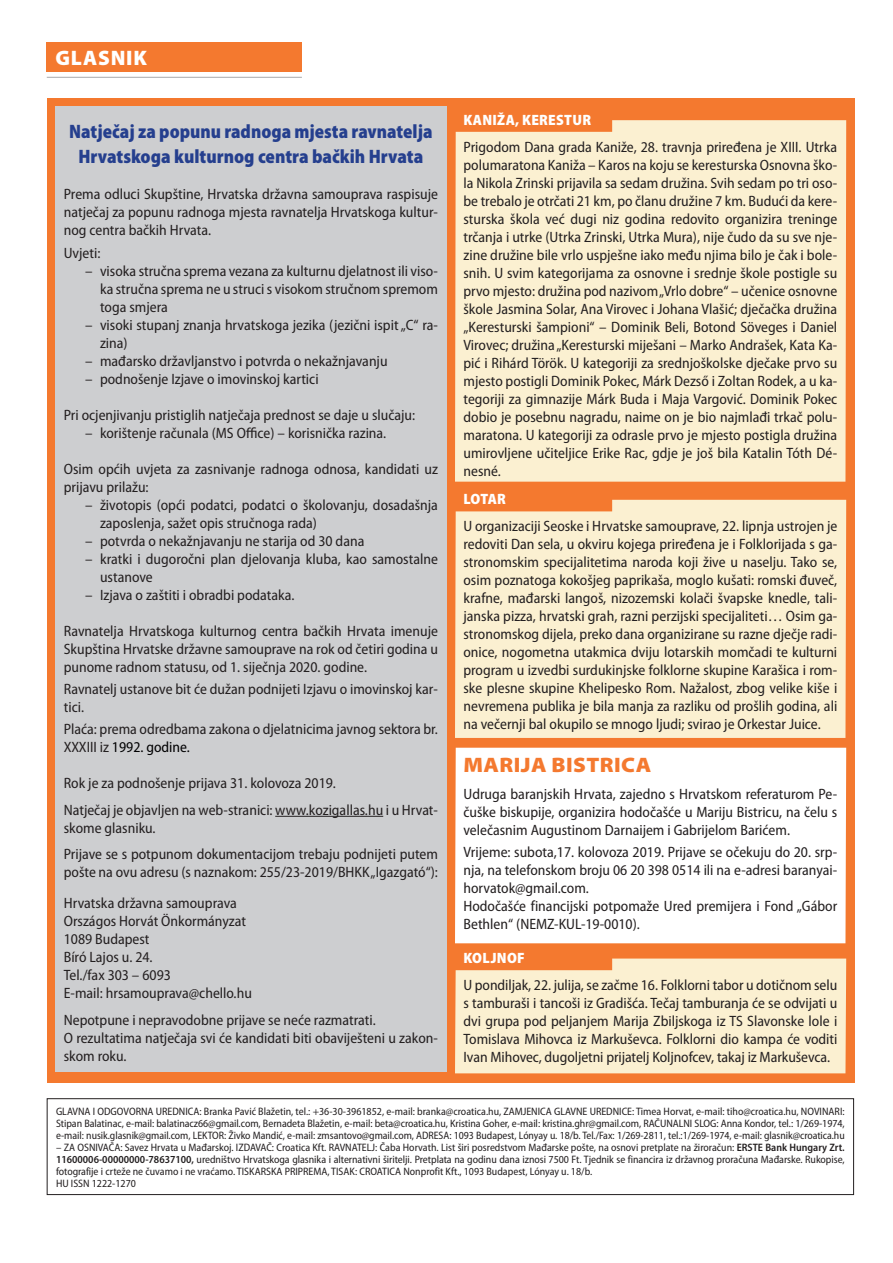
<style>
.page{position:relative;width:893px;height:1263px;background:#fff}
.page>*{position:absolute;margin:0;border:0;box-sizing:border-box;transform-origin:0 0}
.t1{font:900 semi-expanded 21px "Myriad Pro";letter-spacing:.02em;color:#f4792f}
.t2{font:900 21px "Myriad Pro";color:#fff}
.t3{font:900 semi-condensed 19.5px/25.5px "Myriad Pro";color:#253f8e;text-align:center;scale:.94 1}
.t4{font:semi-condensed 15px/18px "Myriad Pro";color:#231f20}
.t5{font:900 semi-condensed 15px "Myriad Pro";letter-spacing:.02em;color:#fff}
.t6{font:semi-condensed 10.8px/12px "Myriad Pro";letter-spacing:-.005em;color:#231f20;text-align:justify}
.s1{color:#000001}
.s2{font-weight:600}
</style>
<div class="page">
<div style="left:47px;top:1098px;width:807px;height:97px;border:1px solid #231f20"></div>
<div style="left:47px;top:43px;width:255px;height:29px;background:#f4792f"></div>
<hr style="left:47px;top:77px;width:255px;height:1px;background:#a8a9ad">
<div style="left:47px;top:98px;width:808px;height:984px;background:#f4792f"></div>
<div style="left:455px;top:120px;width:391px;height:362px;background:#fbf0d1"></div>
<svg style="left:455px;top:120px;width:157px;height:12px"></svg>
<div style="left:455px;top:500px;width:391px;height:238px;background:#fbf0d1"></div>
<svg style="left:455px;top:500px;width:157px;height:11px"></svg>
<div style="left:455px;top:958px;width:391px;height:115px;background:#fbf0d1"></div>
<div style="left:455px;top:748px;width:391px;height:195px;background:#fff"></div>
<div style="left:55px;top:106px;width:391px;height:966px;background:#cdced0"></div>
<hr style="left:275px;top:816px;width:108px;height:1px;background:#231f20">
<h1 class="t2" style="left:55px;top:44px;width:29px">GLASNIK</h1>
<h2 class="t3" style="left:69px;top:118px;width:388px">Natječaj za popunu radnoga mjesta ravnatelja<br>Hrvatskoga kulturnog centra bačkih Hrvata</h2>
<p class="t4" style="left:64px;top:185px;width:376px;text-align:justify">Prema odluci Skupštine, Hrvatska državna samouprava raspisuje natječaj za popunu radnoga mjesta ravnatelja Hrvatskoga kultur&shy;nog centra bačkih Hrvata.</p>
<p class="t4" style="left:64px;top:243px;width:38px">Uvjeti:</p>
<p class="t4" style="left:100px;top:261px;width:339px;text-align:justify;text-indent:-15px">– visoka stručna sprema vezana za kulturnu djelatnost ili viso&shy;ka stručna sprema ne u struci s visokom stručnom spremom toga smjera</p>
<p class="t4" style="left:100px;top:315px;width:339px;text-indent:-15px">– visoki stupanj znanja hrvatskoga jezika (jezični ispit „C“ ra&shy;zina)</p>
<p class="t4" style="left:85px;top:351px;width:304px">– mađarsko državljanstvo i potvrda o nekažnjavanju</p>
<p class="t4" style="left:85px;top:369px;width:235px">– podnošenje Izjave o imovinskoj kartici</p>
<p class="t4" style="left:64px;top:405px;width:353px">Pri ocjenjivanju pristiglih natječaja prednost se daje u slučaju:</p>
<p class="t4" style="left:85px;top:423px;width:303px">– korištenje računala (MS Office) – korisnička razina.</p>
<p class="t4" style="left:64px;top:459px;width:376px">Osim općih uvjeta za zasnivanje radnoga odnosa, kandidati uz prijavu prilažu:</p>
<p class="t4" style="left:100px;top:495px;width:339px;text-indent:-15px">– životopis (opći podatci, podatci o školovanju, dosadašnja zaposlenja, sažet opis stručnoga rada)</p>
<p class="t4" style="left:85px;top:531px;width:281px">– potvrda o nekažnjavanju ne starija od 30 dana</p>
<p class="t4" style="left:100px;top:549px;width:339px;text-indent:-15px">– kratki i dugoročni plan djelovanja kluba, kao samostalne ustanove</p>
<p class="t4" style="left:85px;top:585px;width:211px">– Izjava o zaštiti i obradbi podataka.</p>
<p class="t4" style="left:64px;top:621px;width:376px;text-align:justify">Ravnatelja Hrvatskoga kulturnog centra bačkih Hrvata imenuje Skupština Hrvatske državne samouprave na rok od četiri godina u punome radnom statusu, od 1. siječnja 2020. godine.</p>
<p class="t4" style="left:64px;top:680px;width:376px">Ravnatelj ustanove bit će dužan podnijeti Izjavu o imovinskoj kar&shy;tici.</p>
<p class="t4" style="left:64px;top:720px;width:376px">Plaća: prema odredbama zakona o djelatnicima javnog sektora br.<br>XXXIII iz <span class="s1">1992. godine.</span></p>
<p class="t4" style="left:64px;top:770px;width:376px;line-height:26.5px">Rok je za podnošenje prijava 31. kolovoza 2019.<br>Natječaj je objavljen na web-stranici: www.kozigallas.hu i u Hrvat-</p>
<p class="t4" style="left:64px;top:814px;width:376px;line-height:26.5px">skome glasniku.<br>Prijave se s potpunom dokumentacijom trebaju podnijeti putem</p>
<p class="t4" style="left:64px;top:857px;width:376px;line-height:30.8px">pošte na ovu adresu (s naznakom: 255/23-2019/BHKK „Igazgató“):<br>Hrvatska državna samouprava</p>
<p class="t4" style="left:64px;top:912px;width:190px">Országos Horvát Önkormányzat<br>1089 Budapest<br>Bíró Lajos u. 24.<br>Tel./fax 303 – 6093<br>E-mail: hrsamouprava@chello.hu</p>
<p class="t4" style="left:64px;top:1010px;width:376px">Nepotpune i nepravodobne prijave se neće razmatrati.<br>O rezultatima natječaja svi će kandidati biti obaviješteni u zakon&shy;skom roku.</p>
<p class="t5" style="left:463px;top:110px;width:129px">KANIŽA, KERESTUR</p>
<p class="t4" style="left:463px;top:137px;width:375px;text-align:justify">Prigodom Dana grada Kaniže, 28. travnja priređena je XIII. Utrka polumaratona Kaniža – Karos na koju se keresturska Osnovna ško&shy;la Nikola Zrinski prijavila sa sedam družina. Svih sedam po tri oso&shy;be trebalo je otrčati 21 km, po članu družine 7 km. Budući da kere&shy;sturska škola već dugi niz godina redovito organizira treninge trčanja i utrke (Utrka Zrinski, Utrka Mura), nije čudo da su sve nje&shy;zine družine bile vrlo uspješne iako među njima bilo je čak i bole&shy;snih. U svim kategorijama za osnovne i srednje škole postigle su prvo mjesto: družina pod nazivom „Vrlo dobre“ – učenice osnovne škole Jasmina Solar, Ana Virovec i Johana Vlašić; dječačka družina „Keresturski šampioni“ – Dominik Beli, Botond Söveges i Daniel Virovec; družina „Keresturski miješani – Marko Andrašek, Kata Ka&shy;pić i Rihárd Török. U kategoriji za srednjoškolske dječake prvo su mjesto postigli Dominik Pokec, Márk Dezső i Zoltan Rodek, a u ka&shy;tegoriji za gimnazije Márk Buda i Maja Vargović. Dominik Pokec dobio je posebnu nagradu, naime on je bio najmlađi trkač polu&shy;maratona. U kategoriji za odrasle prvo je mjesto postigla družina umirovljene učiteljice Erike Rac, gdje je još bila Katalin Tóth Dé&shy;nesné.</p>
<p class="t5" style="left:463px;top:489px;width:44px">LOTAR</p>
<p class="t4" style="left:463px;top:517px;width:375px;text-align:justify">U organizaciji Seoske i Hrvatske samouprave, 22. lipnja ustrojen je redoviti Dan sela, u okviru kojega priređena je i Folklorijada s ga&shy;stronomskim specijalitetima naroda koji žive u naselju. Tako se, osim poznatoga kokošjeg paprikaša, moglo kušati: romski đuveč, krafne, mađarski langoš, nizozemski kolači švapske knedle, tali&shy;janska pizza, hrvatski grah, razni perzijski specijaliteti… Osim ga&shy;stronomskog dijela, preko dana organizirane su razne dječje radi&shy;onice, nogometna utakmica dviju lotarskih momčadi te kulturni program u izvedbi surdukinjske folklorne skupine Karašica i rom&shy;ske plesne skupine Khelipesko Rom. Nažalost, zbog velike kiše i nevremena publika je bila manja za razliku od prošlih godina, ali na večernji bal okupilo se mnogo ljudi; svirao je Orkestar Juice.</p>
<h1 class="t1" style="left:463px;top:751px;width:189px">MARIJA BISTRICA</h1>
<p class="t4" style="left:463px;top:785px;width:375px;text-align:justify">Udruga baranjskih Hrvata, zajedno s Hrvatskom referaturom Pe&shy;čuške biskupije, organizira hodočašće u Mariju Bistricu, na čelu s velečasnim Augustinom Darnaijem i Gabrijelom Barićem.</p>
<p class="t4" style="left:463px;top:843px;width:375px">Vrijeme: subota,17. kolovoza 2019. Prijave se očekuju do 20. srp&shy;nja, na telefonskom broju 06 20 398 0514 ili na e-adresi baranyai&shy;horvatok@gmail.com.<br>Hodočašće financijski potpomaže Ured premijera i Fond „Gábor Bethlen“ (NEMZ-KUL-19-0010).</p>
<p class="t5" style="left:463px;top:948px;width:63px">KOLJNOF</p>
<p class="t4" style="left:463px;top:976px;width:375px;text-align:justify">U pondiljak, 22. julija, se začme 16. Folklorni tabor u dotičnom selu s tamburaši i tancoši iz Gradišća. Tečaj tamburanja će se odvijati u dvi grupa pod peljanjem Marija Zbiljskoga iz TS Slavonske lole i Tomislava Mihovca iz Markuševca. Folklorni dio kampa će voditi Ivan Mihovec, dugoljetni prijatelj Koljnofcev, takaj iz Markuševca.</p>
<p class="t6" style="left:56px;top:1105px;width:790px">GLAVNA I ODGOVORNA UREDNICA: Branka Pavić Blažetin, tel.: +36-30-3961852, e-mail: branka@croatica.hu, ZAMJENICA GLAVNE UREDNICE: Timea Horvat, e-mail: tiho@croatica.hu, NOVINARI:<br>Stipan Balatinac, e-mail: balatinacz66@gmail.com, Bernadeta Blažetin, e-mail: beta@croatica.hu, Kristina Goher, e-mail: kristina.ghr@gmail.com, RAČUNALNI SLOG: Anna Kondor, tel.: 1/269-1974, e-mail: nusik.glasnik@gmail.com, LEKTOR: Živko Mandić, e-mail: zmsantovo@gmail.com, ADRESA: 1093 Budapest, Lónyay u. 18/b. Tel./Fax: 1/269-2811, tel.:1/269-1974, e-mail: glasnik@croatica.hu</p>
<p class="t6" style="left:56px;top:1141px;width:790px;text-align:left">– ZA OSNIVAČA: Savez Hrvata u Mađarskoj. IZDAVAČ: Croatica Kft. RAVNATELJ: Čaba Horvath. List širi posredstvom Mađarske pošte, na osnovi pretplate na žiroračun: <span class="s2">ERSTE Bank Hungary Zrt.<br>11600006-00000000-78637100,</span> uredništvo Hrvatskoga glasnika i alternativni širitelji. Pretplata na godinu dana iznosi 7500 Ft. Tjednik se financira iz državnog proračuna Mađarske. Rukopise, fotografije i crteže ne čuvamo i ne vraćamo. TISKARSKA PRIPREMA, TISAK: CROATICA Nonprofit Kft., 1093 Budapest, Lónyay u. 18/b.<br>HU ISSN 1222-1270</p>
</div>
